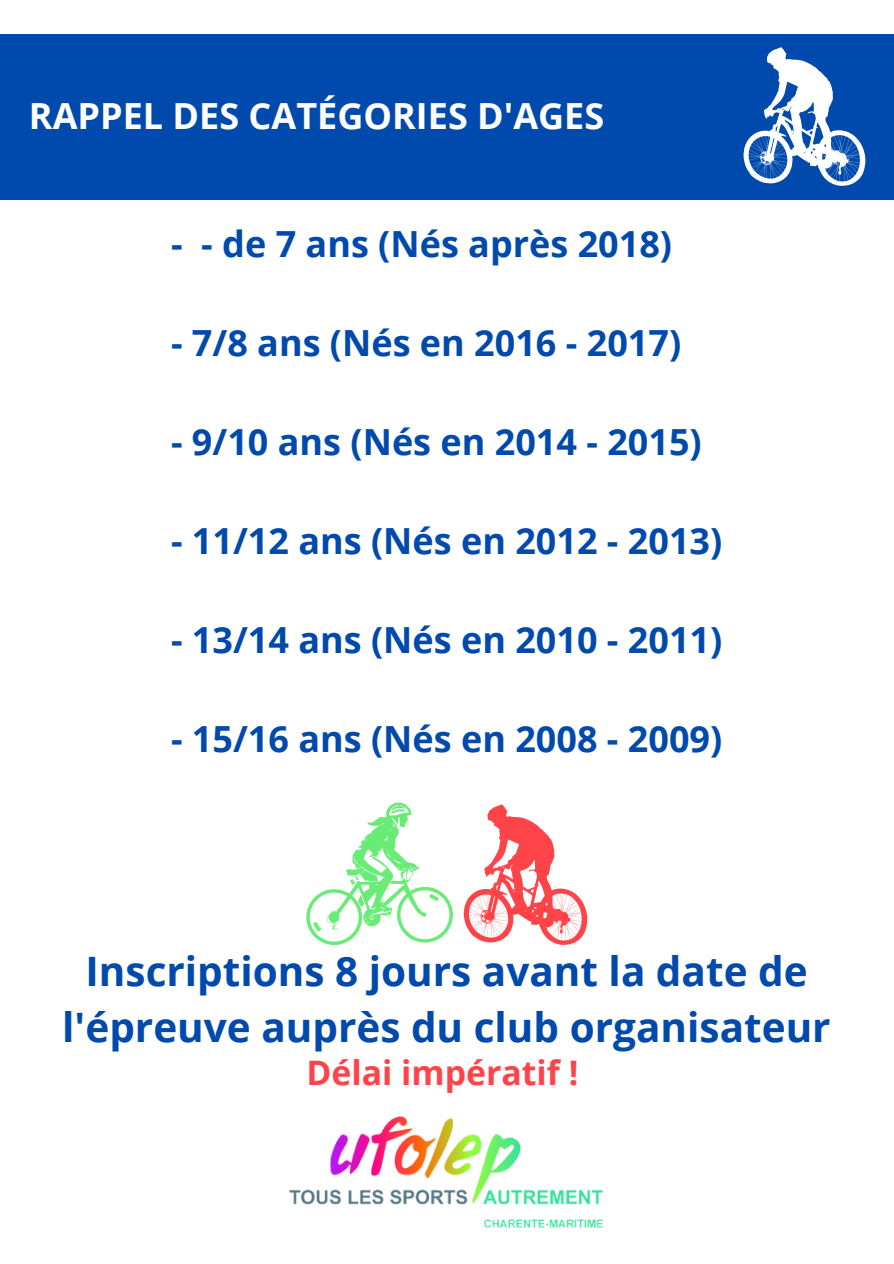
<style>
.page{position:relative;width:894px;height:1264px;background:#fff}
.page>*{position:absolute;margin:0;border:0;box-sizing:border-box;transform-origin:0 0}
.t1{font:700 40.5px/56.2px "Open Sans";color:#004aad;text-align:center}
.t2{font:700 36px "Open Sans";color:#004aad}
.t3{font:700 36px "Open Sans";color:#fff}
.t4{font:700 33.75px "Open Sans";color:#fe4449}
</style>
<div class="page">
<div style="left:0;top:34px;width:893px;height:165px;background:#004aad"></div>
<svg style="left:743px;top:47px;width:122px;height:139px"></svg>
<img style="left:289px;top:1116px;width:314px;height:113px">
<svg style="left:306px;top:802px;width:146px;height:143px"></svg>
<svg style="left:463px;top:804px;width:124px;height:141px"></svg>
<p class="t3" style="left:29px;top:90px;width:576px">RAPPEL DES CATÉGORIES D'AGES</p>
<p class="t2" style="left:171px;top:218px;width:502px">- - de 7 ans (Nés après 2018)</p>
<p class="t2" style="left:171px;top:317px;width:511px">- 7/8 ans (Nés en 2016 - 2017)</p>
<p class="t2" style="left:171px;top:416px;width:532px">- 9/10 ans (Nés en 2014 - 2015)</p>
<p class="t2" style="left:171px;top:515px;width:552px">- 11/12 ans (Nés en 2012 - 2013)</p>
<p class="t2" style="left:171px;top:614px;width:552px">- 13/14 ans (Nés en 2010 - 2011)</p>
<p class="t2" style="left:171px;top:713px;width:552px">- 15/16 ans (Nés en 2008 - 2009)</p>
<p class="t1" style="left:62px;top:941px;width:769px">Inscriptions 8 jours avant la date de l'épreuve auprès du club organisateur</p>
<p class="t4" style="left:306px;top:1048px;width:273px">Délai impératif !</p>
</div>
